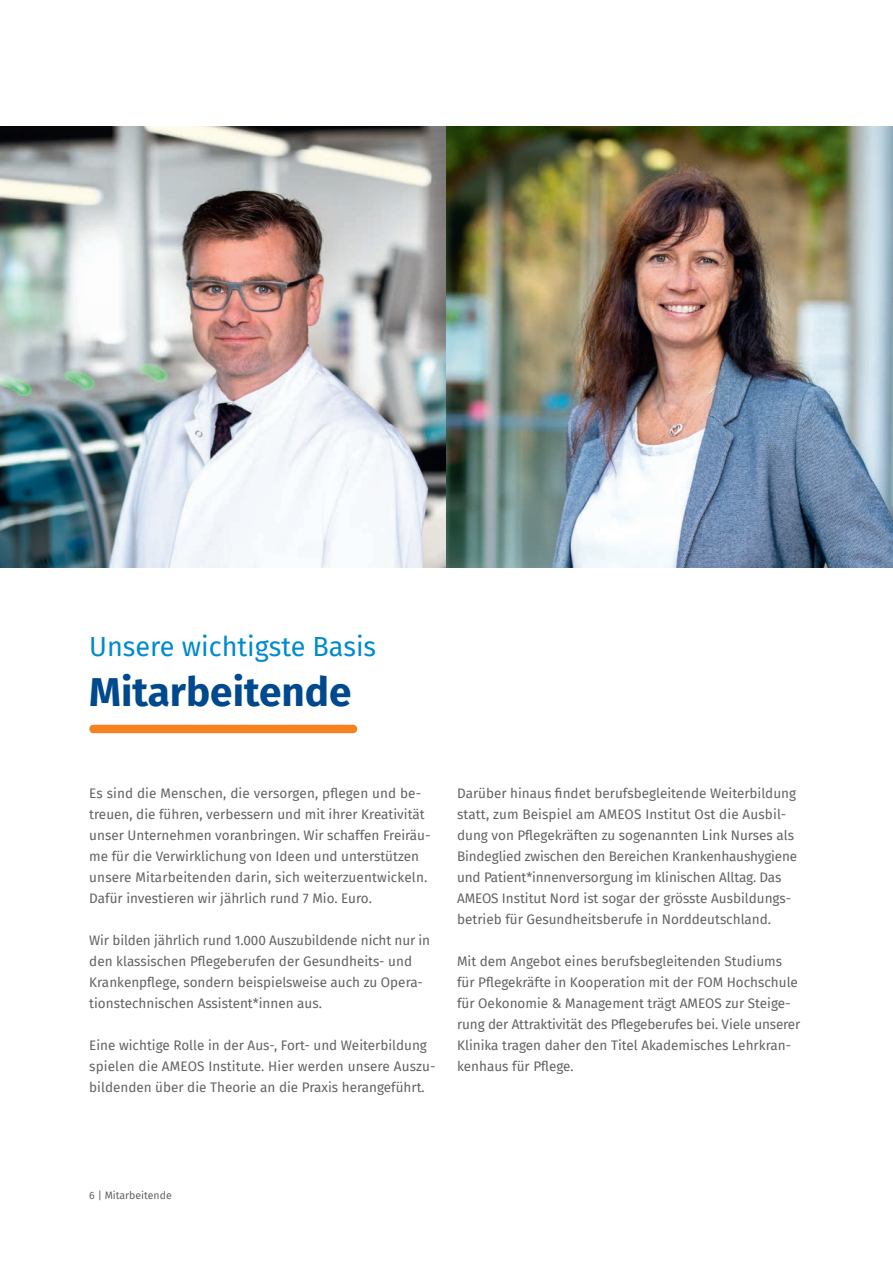
<style>
.page{position:relative;width:893px;height:1263px;background:#fff}
.page>*{position:absolute;margin:0;border:0;box-sizing:border-box;transform-origin:0 0}
.t1{font:700 40.5px "Fira Sans";color:#01498e}
.S1{font:27px "Fira Sans";color:#008bcc}
.Copy{font:13.5px/21px "Fira Sans";color:#636366}
.Paginierung{font:10.5px "Fira Sans";color:#636366}
</style>
<div class="page">
<div style="left:89px;top:725px;width:268px;height:8px;background:#f58220;border-radius:4px"></div>
<img style="left:0;top:126px;width:446px;height:441px">
<img style="left:446px;top:126px;width:447px;height:441px">
<p class="S1" style="left:89px;top:626px;width:288px">Unsere wichtigste Basis</p>
<h1 class="t1" style="left:89px;top:658px;width:264px">Mitarbeitende</h1>
<p class="Copy" style="left:89px;top:783px;width:343px">Es sind die Menschen, die versorgen, pflegen und be&shy;treuen, die führen, verbessern und mit ihrer Kreativität unser Unternehmen voranbringen. Wir schaffen Freiräu&shy;me für die Verwirklichung von Ideen und unterstützen unsere Mitarbeitenden darin, sich weiterzuentwickeln.<br>Dafür investieren wir jährlich rund 7 Mio. Euro.</p>
<p class="Copy" style="left:89px;top:930px;width:342px">Wir bilden jährlich rund 1.000 Auszubildende nicht nur in den klassischen Pflegeberufen der Gesundheits- und Krankenpflege, sondern beispielsweise auch zu Opera&shy;tionstechnischen Assistent*innen aus.</p>
<p class="Copy" style="left:89px;top:1035px;width:348px">Eine wichtige Rolle in der Aus-, Fort- und Weiterbildung spielen die AMEOS Institute. Hier werden unsere Auszu&shy;bildenden über die Theorie an die Praxis herangeführt.</p>
<p class="Copy" style="left:457px;top:783px;width:342px">Darüber hinaus findet berufsbegleitende Weiterbildung statt, zum Beispiel am AMEOS Institut Ost die Ausbil&shy;dung von Pflegekräften zu sogenannten Link Nurses als Bindeglied zwischen den Bereichen Krankenhaushygiene und Patient*innenversorgung im klinischen Alltag. Das AMEOS Institut Nord ist sogar der grösste Ausbildungs&shy;betrieb für Gesundheitsberufe in Norddeutschland.</p>
<p class="Copy" style="left:457px;top:951px;width:345px">Mit dem Angebot eines berufsbegleitenden Studiums für Pflegekräfte in Kooperation mit der FOM Hochschule für Oekonomie &amp; Management trägt AMEOS zur Steige&shy;rung der Attraktivität des Pflegeberufes bei. Viele unserer Klinika tragen daher den Titel Akademisches Lehrkran&shy;kenhaus für Pflege.</p>
<p class="Paginierung" style="left:89px;top:1187px;width:84px">6 | Mitarbeitende</p>
</div>
